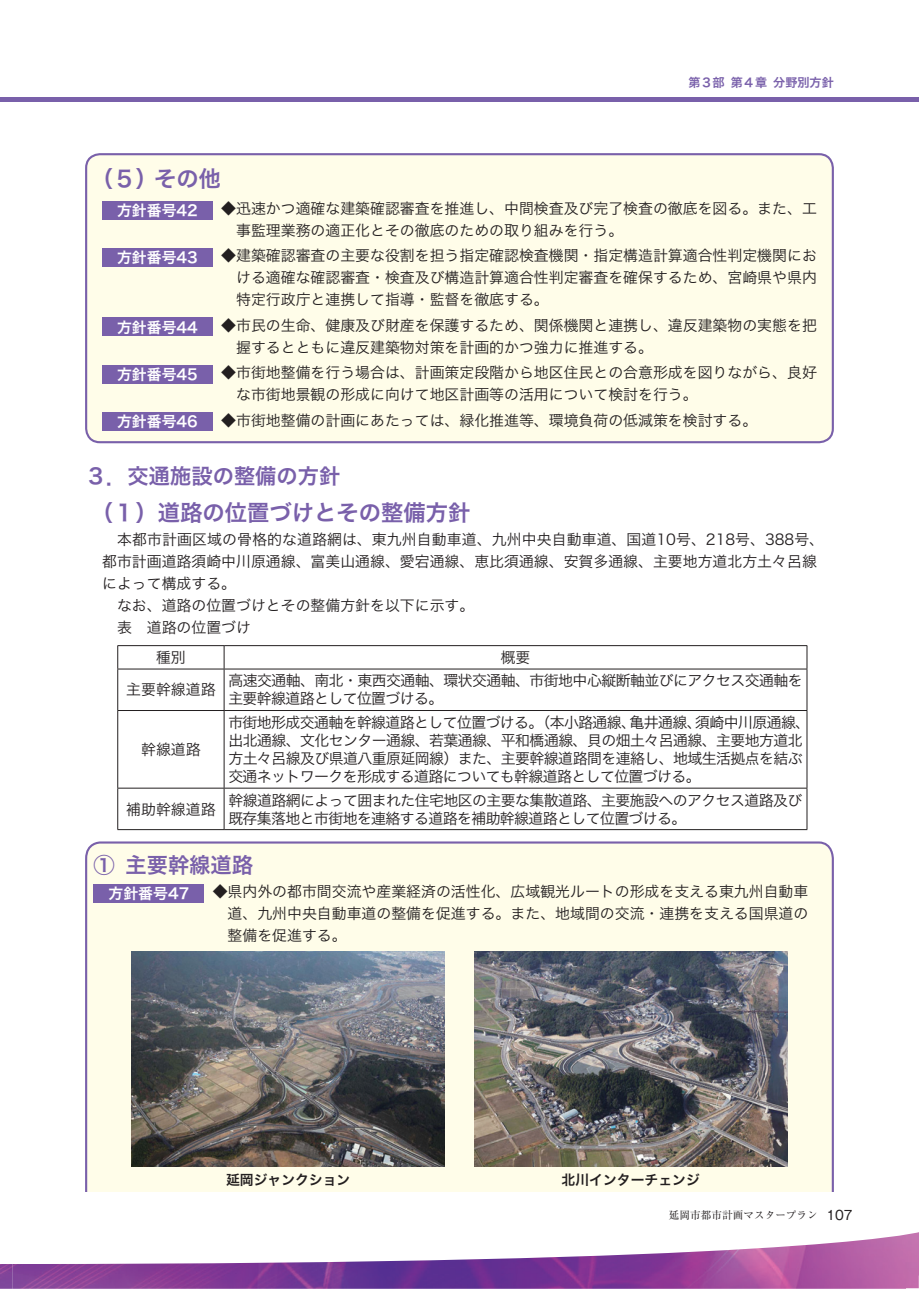
<style>
.page{position:relative;width:919px;height:1289px;background:#fff}
.page>*{position:absolute;margin:0;border:0;box-sizing:border-box;transform-origin:0 0}
.t1{font:22.35px "Hira Kaku Pro W6";color:#7960aa}
.t2{font:21.3px "Hira Kaku Pro W6";color:#7960aa}
.t3{font:14.85px/21.9px "Hira Kaku Pro W3";color:#231f20}
.t4{font:14.85px/18px "Hira Kaku Pro W3";letter-spacing:-.04em;color:#231f20}
.t5{font:14.85px/18px "Hira Kaku Pro W3";letter-spacing:-.035em;color:#231f20}
.t6{font:14.85px "Hira Kaku Pro W6";color:#fff}
.t7{font:13.8px "Hira Kaku Pro W6";color:#231f20}
.t8{font:12.15px "Hira Kaku Pro W6";color:#7960aa}
.t9{font:10.65px "Ryumin Pro";color:#231f20}
.s1{font-family:"Gothic MB101 Pro";font-size:12.75px}
</style>
<div class="page">
<img style="left:0;top:1264px;width:13px;height:24px">
<img style="left:13px;top:1232px;width:905px;height:56px">
<svg style="left:906px;top:1275px;width:13px;height:14px"></svg>
<hr style="left:0;top:98px;width:13px;height:4px;background:#7960aa">
<hr style="left:13px;top:98px;width:905px;height:4px;background:#7960aa">
<div style="left:85px;top:841px;width:749px;height:351px;background:#fffde9"></div>
<div style="left:86px;top:154px;width:746px;height:288px;background:#fffde9;border-radius:14px"></div>
<div style="left:85px;top:153px;width:748px;height:290px;border:2px solid #7960aa;border-radius:14px"></div>
<div style="left:102px;top:201px;width:111px;height:18px;background:#7960aa"></div>
<div style="left:102px;top:248px;width:111px;height:19px;background:#7960aa"></div>
<div style="left:102px;top:317px;width:111px;height:19px;background:#7960aa"></div>
<div style="left:102px;top:365px;width:111px;height:18px;background:#7960aa"></div>
<div style="left:102px;top:412px;width:111px;height:19px;background:#7960aa"></div>
<hr style="left:117px;top:645px;width:107px;height:1px;background:#231f20">
<svg style="left:117px;top:646px;width:1px;height:22px"></svg>
<hr style="left:224px;top:645px;width:583px;height:1px;background:#231f20">
<svg style="left:224px;top:646px;width:1px;height:22px"></svg>
<svg style="left:806px;top:646px;width:1px;height:22px"></svg>
<hr style="left:117px;top:668px;width:107px;height:1px;background:#231f20">
<hr style="left:117px;top:669px;width:1px;height:41px;background:#231f20">
<hr style="left:224px;top:668px;width:583px;height:1px;background:#231f20">
<hr style="left:224px;top:669px;width:1px;height:41px;background:#231f20">
<hr style="left:806px;top:669px;width:1px;height:41px;background:#231f20">
<hr style="left:117px;top:710px;width:107px;height:1px;background:#231f20">
<hr style="left:117px;top:710px;width:1px;height:77px;background:#231f20">
<hr style="left:224px;top:710px;width:583px;height:1px;background:#231f20">
<hr style="left:224px;top:710px;width:1px;height:77px;background:#231f20">
<hr style="left:806px;top:710px;width:1px;height:77px;background:#231f20">
<hr style="left:117px;top:787px;width:107px;height:1px;background:#231f20">
<hr style="left:117px;top:788px;width:1px;height:41px;background:#231f20">
<hr style="left:224px;top:787px;width:583px;height:1px;background:#231f20">
<hr style="left:224px;top:788px;width:1px;height:41px;background:#231f20">
<hr style="left:806px;top:788px;width:1px;height:41px;background:#231f20">
<hr style="left:117px;top:829px;width:107px;height:1px;background:#231f20">
<hr style="left:224px;top:829px;width:583px;height:1px;background:#231f20">
<div style="left:94px;top:884px;width:110px;height:18px;background:#7960aa"></div>
<img style="left:132px;top:951px;width:312px;height:215px">
<img style="left:474px;top:951px;width:313px;height:215px">
<p class="t1" style="left:91px;top:159px;width:132px">（５）その他</p>
<p class="t8" style="left:688px;top:72px;width:147px">第３部 第４章 分野別方針</p>
<p class="t6" style="left:117px;top:197px;width:82px">方針番号42</p>
<p class="t3" style="left:236px;top:196px;width:582px;text-indent:-15px">◆ 迅速かつ適確な建築確認審査を推進し、中間検査及び完了検査の徹底を図る。また、工事監理業務の適正化とその徹底のための取り組みを行う。</p>
<p class="t6" style="left:117px;top:244px;width:82px">方針番号43</p>
<p class="t3" style="left:236px;top:244px;width:582px;text-align:justify;text-indent:-15px">◆ 建築確認審査の主要な役割を担う指定確認検査機関・指定構造計算適合性判定機関における適確な確認審査・検査及び構造計算適合性判定審査を確保するため、宮崎県や県内特定行政庁と連携して指導・監督を徹底する。</p>
<p class="t6" style="left:117px;top:313px;width:82px">方針番号44</p>
<p class="t3" style="left:236px;top:313px;width:582px;text-indent:-15px">◆ 市民の生命、健康及び財産を保護するため、関係機関と連携し、違反建築物の実態を把握するとともに違反建築物対策を計画的かつ強力に推進する。</p>
<p class="t3" style="left:236px;top:360px;width:582px;text-indent:-15px">◆ 市街地整備を行う場合は、計画策定段階から地区住民との合意形成を図りながら、良好な市街地景観の形成に向けて地区計画等の活用について検討を行う。</p>
<p class="t6" style="left:117px;top:361px;width:82px">方針番号45</p>
<p class="t6" style="left:117px;top:408px;width:82px">方針番号46</p>
<p class="t3" style="left:221px;top:408px;width:537px">◆市街地整備の計画にあたっては、緑化推進等、環境負荷の低減策を検討する。</p>
<p class="t2" style="left:85px;top:456px;width:257px">３．交通施設の整備の方針</p>
<p class="t1" style="left:91px;top:492px;width:381px">（１）道路の位置づけとその整備方針</p>
<p class="t3" style="left:102px;top:527px;width:723px">　本都市計画区域の骨格的な道路網は、東九州自動車道、九州中央自動車道、国道10号、218号、388号、都市計画道路須崎中川原通線、富美山通線、愛宕通線、恵比須通線、安賀多通線、主要地方道北方土々呂線によって構成する。<br>　なお、道路の位置づけとその整備方針を以下に示す。<br>　表　道路の位置づけ</p>
<p class="t3" style="left:156px;top:645px;width:31px">種別</p>
<p class="t3" style="left:500px;top:645px;width:31px">概要</p>
<p class="t3" style="left:126px;top:678px;width:91px">主要幹線道路</p>
<p class="t5" style="left:228px;top:670px;width:576px">高速交通軸、南北・東西交通軸、環状交通軸、市街地中心縦断軸並びにアクセス交通軸を主要幹線道路として位置づける。</p>
<p class="t3" style="left:141px;top:737px;width:61px">幹線道路</p>
<p class="t4" style="left:228px;top:712px;width:583px">市街地形成交通軸を幹線道路として位置づける。（本小路通線、亀井通線、須崎中川原通線、出北通線、文化センター通線、若葉通線、平和橋通線、貝の畑土々呂通線、主要地方道北方土々呂線及び県道八重原延岡線）また、主要幹線道路間を連絡し、地域生活拠点を結ぶ交通ネットワークを形成する道路についても幹線道路として位置づける。</p>
<p class="t3" style="left:126px;top:797px;width:91px">補助幹線道路</p>
<p class="t5" style="left:228px;top:789px;width:575px">幹線道路網によって囲まれた住宅地区の主要な集散道路、主要施設へのアクセス道路及び既存集落地と市街地を連絡する道路を補助幹線道路として位置づける。</p>
<p class="t2" style="left:94px;top:845px;width:161px">① 主要幹線道路</p>
<p class="t6" style="left:108px;top:880px;width:82px">方針番号47</p>
<p class="t3" style="left:227px;top:879px;width:582px;text-align:justify;text-indent:-15px">◆ 県内外の都市間交流や産業経済の活性化、広域観光ルートの形成を支える東九州自動車道、九州中央自動車道の整備を促進する。また、地域間の交流・連携を支える国県道の整備を促進する。</p>
<p class="t7" style="left:226px;top:1167px;width:126px">延岡ジャンクション</p>
<p class="t7" style="left:561px;top:1167px;width:140px">北川インターチェンジ</p>
<p class="t9" style="left:669px;top:1206px;width:185px">延岡市都市計画マスタープラン <span class="s1">107</span></p>
</div>
